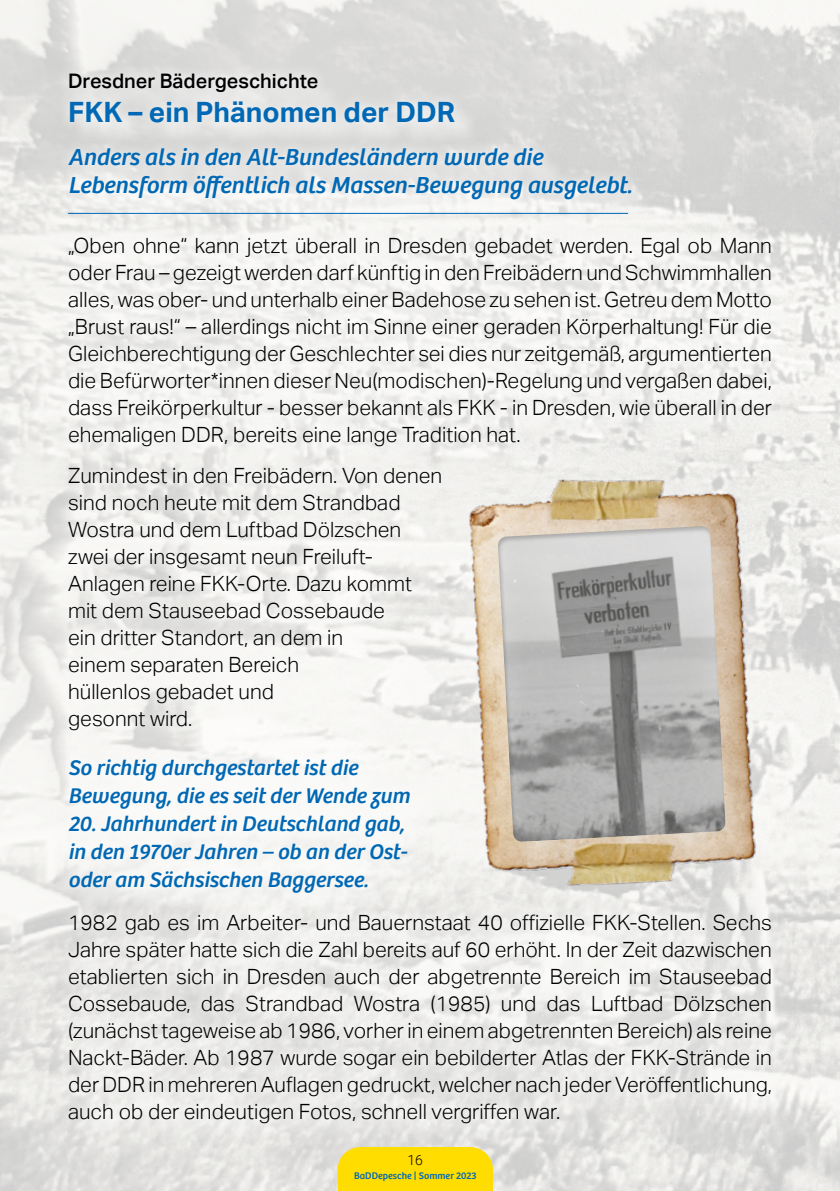
<style>
.page{position:relative;width:840px;height:1191px;background:#fff}
.page>*{position:absolute;margin:0;border:0;box-sizing:border-box;transform-origin:0 0}
.t1{font:700 28px "Aktiv Grotesk";color:#0068b4}
.t2{font:italic 24px "Bree";color:#0068b4}
.t3{font:italic 22px/28px "Bree";color:#0068b4}
.t4{font:300 21px/27px "Aktiv Grotesk";color:#000;text-align:justify}
.t5{font:500 20px "Aktiv Grotesk";color:#000}
.t6{font:300 14px "Roboto";color:#000}
.t7{font:10px "Bree";color:#0068b4}
</style>
<div class="page">
<img style="left:0;top:0;width:839px;height:1191px">
<div style="left:73px;top:77px;width:405px;height:69px;background:#dadad8"></div>
<div style="left:56px;top:61px;width:410px;height:74px;background:#e3e3e3"></div>
<div style="left:73px;top:241px;width:721px;height:229px;background:#fff;opacity:.75"></div>
<div style="left:56px;top:226px;width:726px;height:233px;background:#fff;opacity:.75"></div>
<div style="left:73px;top:152px;width:582px;height:72px;background:#fff;opacity:.75"></div>
<div style="left:57px;top:135px;width:586px;height:77px;background:#fff;opacity:.75"></div>
<hr style="left:68px;top:213px;width:559px;height:1px;background:#0068b4">
<img style="left:465px;top:466px;width:296px;height:430px">
<svg style="left:495px;top:523px;width:233px;height:321px"></svg>
<div style="left:63px;top:461px;width:392px;height:283px;background:#fff;opacity:.75"></div>
<div style="left:59px;top:457px;width:391px;height:283px;background:#fff;opacity:.75"></div>
<div style="left:73px;top:917px;width:721px;height:229px;background:#fff;opacity:.75"></div>
<div style="left:56px;top:901px;width:726px;height:234px;background:#fff;opacity:.75"></div>
<div style="left:73px;top:763px;width:360px;height:153px;background:#fff;opacity:.75"></div>
<div style="left:57px;top:747px;width:365px;height:157px;background:#f8f8f6"></div>
<div style="left:337px;top:1147px;width:155px;height:44px;background:#fd0"></div>
<p class="t5" style="left:68px;top:69px;width:252px">Dresdner Bädergeschichte</p>
<p class="t1" style="left:68px;top:96px;width:388px">FKK – ein Phänomen der DDR</p>
<p class="t2" style="left:68px;top:143px;width:476px">Anders als in den Alt-Bundesländern wurde die</p>
<p class="t2" style="left:68px;top:171px;width:565px">Lebensform öffentlich als Massen-Bewegung ausgelebt.</p>
<p class="t4" style="left:68px;top:232px;width:705px">„Oben ohne“ kann jetzt überall in Dresden gebadet werden. Egal ob Mann oder Frau – gezeigt werden darf künftig in den Freibädern und Schwimmhallen alles, was ober- und unterhalb einer Badehose zu sehen ist. Getreu dem Motto „Brust raus!“ – allerdings nicht im Sinne einer geraden Körperhaltung! Für die Gleichberechtigung der Geschlechter sei dies nur zeitgemäß, argumentierten die Befürworter*innen dieser Neu(modischen)-Regelung und vergaßen dabei, dass Freikörperkultur - besser bekannt als FKK - in Dresden, wie überall in der ehemaligen DDR, bereits eine lange Tradition hat.</p>
<p class="t4" style="left:68px;top:462px;width:375px">Zumindest in den Freibädern. Von denen sind noch heute mit dem Strandbad</p>
<p class="t4" style="left:68px;top:516px;width:334px">Wostra und dem Luftbad Dölzschen</p>
<p class="t4" style="left:68px;top:543px;width:306px">zwei der insgesamt neun Freiluft-</p>
<p class="t4" style="left:68px;top:570px;width:345px">Anlagen reine FKK-Orte. Dazu kommt</p>
<p class="t4" style="left:68px;top:597px;width:318px">mit dem Stauseebad Cossebaude</p>
<p class="t4" style="left:68px;top:624px;width:276px">ein dritter Standort, an dem in</p>
<p class="t4" style="left:68px;top:651px;width:232px">einem separaten Bereich</p>
<p class="t4" style="left:68px;top:678px;width:207px">hüllenlos gebadet und</p>
<p class="t4" style="left:68px;top:705px;width:125px">gesonnt wird.</p>
<p class="t3" style="left:68px;top:754px;width:291px">So richtig durchgestartet ist die</p>
<p class="t3" style="left:68px;top:782px;width:343px">Bewegung, die es seit der Wende zum</p>
<p class="t3" style="left:68px;top:810px;width:338px">20. Jahrhundert in Deutschland gab,</p>
<p class="t3" style="left:68px;top:838px;width:340px">in den 1970er Jahren – ob an der Ost&shy;oder am Sächsischen Baggersee.</p>
<p class="t4" style="left:68px;top:908px;width:705px">1982 gab es im Arbeiter- und Bauernstaat 40 offizielle FKK-Stellen. Sechs Jahre später hatte sich die Zahl bereits auf 60 erhöht. In der Zeit dazwischen etablierten sich in Dresden auch der abgetrennte Bereich im Stauseebad Cossebaude, das Strandbad Wostra (1985) und das Luftbad Dölzschen (zunächst tageweise ab 1986, vorher in einem abgetrennten Bereich) als reine Nackt-Bäder. Ab 1987 wurde sogar ein bebilderter Atlas der FKK-Strände in der DDR in mehreren Auflagen gedruckt, welcher nach jeder Veröffentlichung, auch ob der eindeutigen Fotos, schnell vergriffen war.</p>
<p class="t6" style="left:407px;top:1149px;width:17px">16</p>
<p class="t7" style="left:354px;top:1168px;width:124px">BaDDepesche | Sommer 2023</p>
</div>
